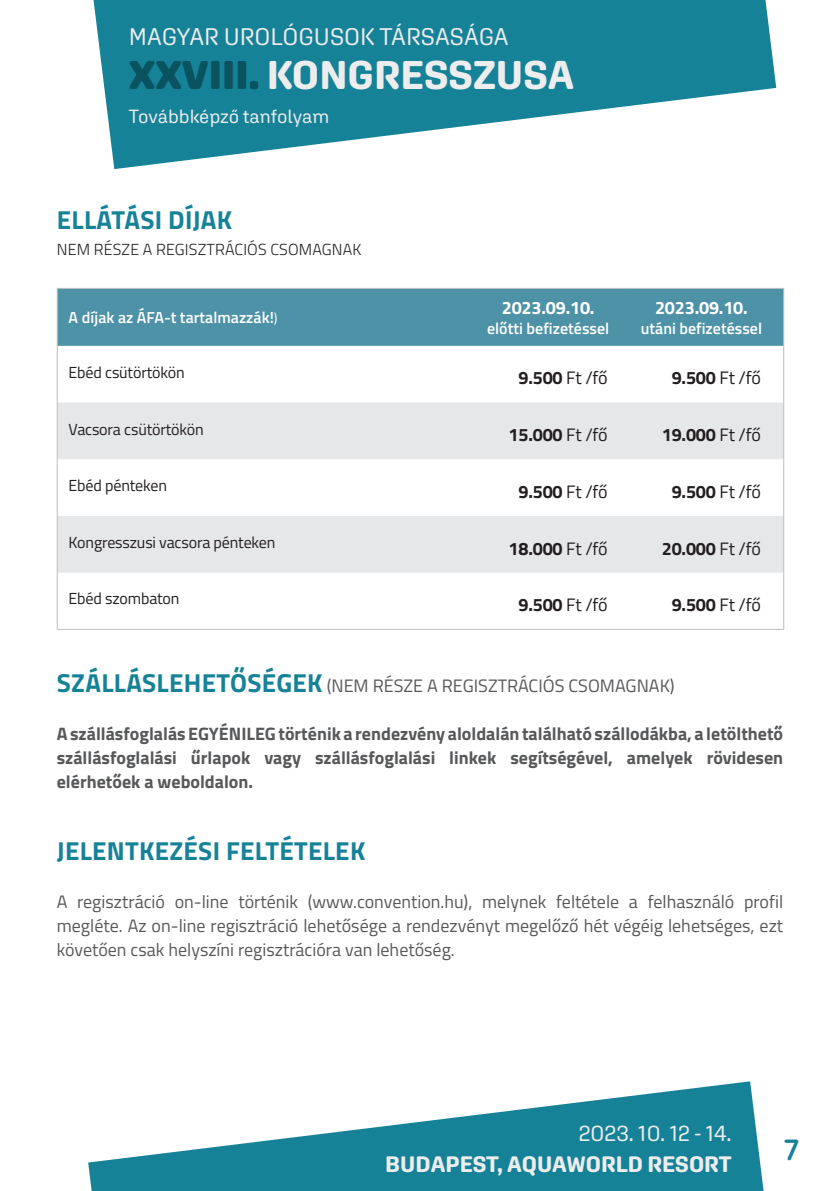
<style>
.page{position:relative;width:840px;height:1191px;background:#fff}
.page>*{position:absolute;margin:0;border:0;box-sizing:border-box;transform-origin:0 0}
.t1{font:700 40px "Aglet Sans";color:#eeeded}
.t2{font:600 30px "Aglet Sans";color:#168298}
.t3{font:700 26px "Titillium Web";letter-spacing:.01em;color:#168298}
.t4{font:24px "Aglet Sans";color:#eeeded}
.t5{font:700 22.4px "Aglet Sans";color:#eeeded}
.t6{font:22.4px "Aglet Sans";color:#eeeded}
.t7{font:19px "Aglet Sans";letter-spacing:-.005em;color:#eeeded}
.t8{font:18px/24px "Titillium Web";color:#57585a;text-align:justify}
.t9{font:700 18px/24px "Titillium Web";color:#57585a}
.t10{font:700 18px "Titillium Web";letter-spacing:-.01em;color:#231f20}
.t11{font:700 18px "Titillium Web";letter-spacing:-.01em;color:#fff}
.t12{font:16px "Titillium Web";letter-spacing:-.01em;color:#231f20}
.t13{font:600 16px "Titillium Web";color:#fff}
.t14{font:300 16px "Titillium Web";letter-spacing:.01em;color:#231f20}
.s1{font-weight:900;color:#08535f}
.s2{font-weight:400;font-size:14px}
.s3{font-weight:400}
.s4{font-weight:700;font-size:26px;color:#168298}
</style>
<div class="page">
<svg style="left:93px;top:0;width:682px;height:169px;fill:#168298"></svg>
<svg style="left:88px;top:1081px;width:676px;height:110px;fill:#168298"></svg>
<div style="left:58px;top:289px;width:724px;height:57px;background:#4d92a6"></div>
<svg style="left:58px;top:402px;width:724px;height:170px;fill:#e6e7e9"></svg>
<hr style="left:57px;top:288px;width:420px;height:1px;background:#bcbdc0">
<hr style="left:57px;top:289px;width:1px;height:57px;background:#bcbdc0">
<hr style="left:477px;top:288px;width:153px;height:1px;background:#bcbdc0">
<hr style="left:630px;top:288px;width:153px;height:1px;background:#bcbdc0">
<hr style="left:782px;top:289px;width:1px;height:57px;background:#bcbdc0">
<hr style="left:57px;top:346px;width:1px;height:56px;background:#bcbdc0">
<hr style="left:782px;top:346px;width:1px;height:56px;background:#bcbdc0">
<hr style="left:57px;top:402px;width:1px;height:57px;background:#bcbdc0">
<hr style="left:782px;top:402px;width:1px;height:57px;background:#bcbdc0">
<hr style="left:57px;top:459px;width:1px;height:57px;background:#bcbdc0">
<hr style="left:782px;top:459px;width:1px;height:57px;background:#bcbdc0">
<hr style="left:57px;top:516px;width:1px;height:56px;background:#bcbdc0">
<hr style="left:782px;top:516px;width:1px;height:56px;background:#bcbdc0">
<hr style="left:57px;top:572px;width:1px;height:57px;background:#bcbdc0">
<hr style="left:782px;top:572px;width:1px;height:57px;background:#bcbdc0">
<hr style="left:57px;top:629px;width:420px;height:1px;background:#bcbdc0">
<hr style="left:477px;top:629px;width:153px;height:1px;background:#bcbdc0">
<hr style="left:630px;top:629px;width:153px;height:1px;background:#bcbdc0">
<h3 class="t4" style="left:129px;top:23px;width:381px">MAGYAR UROLÓGUSOK TÁRSASÁGA</h3>
<h1 class="t1" style="left:129px;top:51px;width:446px"><span class="s1">XXVIII.</span> KONGRESSZUSA</h1>
<p class="t7" style="left:129px;top:105px;width:202px">Továbbképző tanfolyam</p>
<p class="t3" style="left:57px;top:200px;width:177px">ELLÁTÁSI DÍJAK</p>
<p class="t14" style="left:57px;top:238px;width:306px">NEM RÉSZE A REGISZTRÁCIÓS CSOMAGNAK</p>
<p class="t13" style="left:69px;top:306px;width:210px">A díjak az ÁFA-t tartalmazzák!<span class="s2">)</span></p>
<p class="t11" style="left:501px;top:294px;width:94px">2023.09.10.</p>
<p class="t13" style="left:487px;top:317px;width:124px">előtti befizetéssel</p>
<p class="t11" style="left:654px;top:294px;width:94px">2023.09.10.</p>
<p class="t13" style="left:640px;top:317px;width:123px">utáni befizetéssel</p>
<p class="t12" style="left:69px;top:361px;width:117px">Ebéd csütörtökön</p>
<p class="t10" style="left:518px;top:364px;width:91px">9.500 <span class="s3">Ft /fő</span></p>
<p class="t10" style="left:671px;top:364px;width:91px">9.500 <span class="s3">Ft /fő</span></p>
<p class="t12" style="left:69px;top:417px;width:137px">Vacsora csütörtökön</p>
<p class="t10" style="left:508px;top:421px;width:101px">15.000 <span class="s3">Ft /fő</span></p>
<p class="t10" style="left:661px;top:421px;width:101px">19.000 <span class="s3">Ft /fő</span></p>
<p class="t12" style="left:69px;top:474px;width:100px">Ebéd pénteken</p>
<p class="t10" style="left:518px;top:478px;width:91px">9.500 <span class="s3">Ft /fő</span></p>
<p class="t10" style="left:671px;top:478px;width:91px">9.500 <span class="s3">Ft /fő</span></p>
<p class="t12" style="left:69px;top:530px;width:208px">Kongresszusi vacsora pénteken</p>
<p class="t10" style="left:508px;top:534px;width:101px">18.000 <span class="s3">Ft /fő</span></p>
<p class="t10" style="left:661px;top:534px;width:101px">20.000 <span class="s3">Ft /fő</span></p>
<p class="t12" style="left:69px;top:587px;width:112px">Ebéd szombaton</p>
<p class="t10" style="left:518px;top:591px;width:91px">9.500 <span class="s3">Ft /fő</span></p>
<p class="t10" style="left:671px;top:591px;width:91px">9.500 <span class="s3">Ft /fő</span></p>
<p class="t8" style="left:57px;top:673px;width:619px"><span class="s4">SZÁLLÁSLEHETŐSÉGEK</span> (NEM RÉSZE A REGISZTRÁCIÓS CSOMAGNAK)</p>
<p class="t9" style="left:57px;top:721px;width:727px">A szállásfoglalás EGYÉNILEG történik a rendezvény aloldalán található szállodákba, a letölthető</p>
<p class="t9" style="left:57px;top:745px;width:727px">szállásfoglalási űrlapok vagy szállásfoglalási linkek segítségével, amelyek rövidesen elérhetőek a weboldalon.</p>
<p class="t3" style="left:57px;top:831px;width:310px">JELENTKEZÉSI FELTÉTELEK</p>
<p class="t8" style="left:57px;top:889px;width:727px">A regisztráció on-line történik (www.convention.hu), melynek feltétele a felhasználó profil megléte. Az on-line regisztráció lehetősége a rendezvényt megelőző hét végéig lehetséges, ezt követően csak helyszíni regisztrációra van lehetőség.</p>
<p class="t6" style="left:578px;top:1120px;width:154px">2023. 10. 12 - 14.</p>
<p class="t5" style="left:385px;top:1150px;width:348px">BUDAPEST, AQUAWORLD RESORT</p>
<h2 class="t2" style="left:783px;top:1131px;width:16px">7</h2>
</div>
